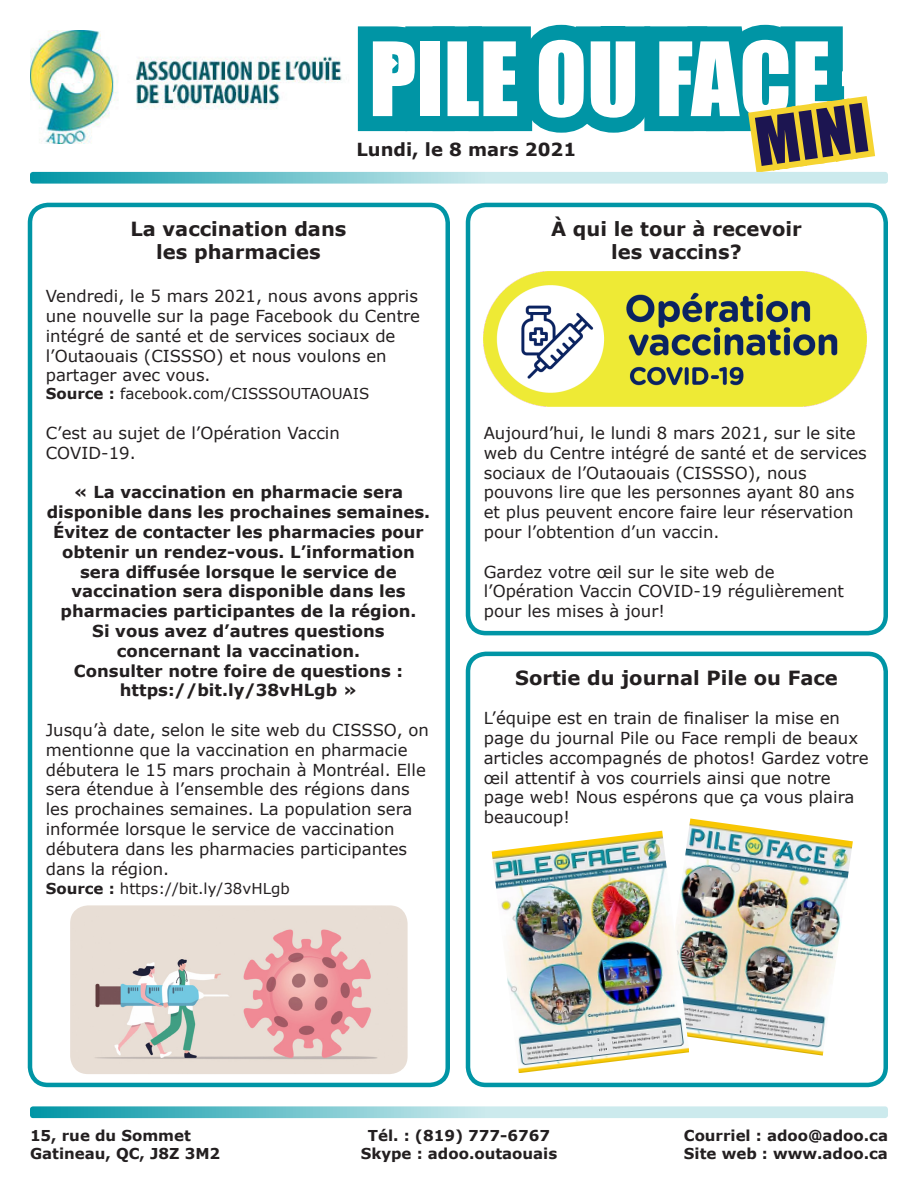
<style>
.page{position:relative;width:918px;height:1188px;background:#fff}
.page>*{position:absolute;margin:0;border:0;box-sizing:border-box;transform-origin:0 0}
.t1{font:94.5px "Impact";color:#fff}
.t2{font:61.5px "Impact";color:#1c1551}
.t3{font:700 19.5px/23.4px "Verdana";color:#231f20;text-align:center}
.t4{font:700 18px "Verdana";color:#231f20}
.t5{font:16.5px/19.8px "Verdana";color:#231f20}
.t6{font:700 16.5px/19.8px "Verdana";color:#231f20;text-align:center}
.t7{font:700 15px/18px "Verdana";color:#231f20;text-align:center}
.t8{font:15px "Verdana";color:#231f20}
.s1{font-weight:700}
</style>
<div class="page">
<svg style="left:30px;top:24px;width:858px;height:201px"></svg>
<svg style="left:30px;top:1106px;width:858px;height:12px;background:#98d4da"></svg>
<div style="left:28px;top:203px;width:422px;height:884px;border:4px solid #0095a5;border-radius:18px"></div>
<div style="left:466px;top:652px;width:422px;height:435px;border:4px solid #0095a5;border-radius:18px"></div>
<div style="left:466px;top:203px;width:422px;height:432px;border:4px solid #0095a5;border-radius:18px"></div>
<img style="left:70px;top:905px;width:338px;height:169px">
<img style="left:484px;top:272px;width:382px;height:135px">
<img style="left:660px;top:819px;width:193px;height:237px">
<img style="left:492px;top:831px;width:197px;height:242px">
<p class="t1" style="left:369px;top:6px;width:463px">PILE OU FACE</p>
<p class="t2" style="left:749px;top:95px;width:114px;rotate:-8deg">MINI</p>
<p class="t4" style="left:356px;top:137px;width:221px">Lundi, le 8 mars 2021</p>
<p class="t3" style="left:131px;top:216px;width:217px">La vaccination dans les pharmacies</p>
<p class="t5" style="left:46px;top:286px;width:376px">Vendredi, le 5 mars 2021, nous avons appris une nouvelle sur la page Facebook du Centre intégré de santé et de services sociaux de l’Outaouais (CISSSO) et nous voulons en partager avec vous.</p>
<p class="t8" style="left:46px;top:384px;width:325px"><span class="s1">Source :</span> facebook.com/CISSSOUTAOUAIS</p>
<p class="t5" style="left:46px;top:423px;width:296px">C’est au sujet de l’Opération Vaccin<br>COVID-19.</p>
<p class="t6" style="left:47px;top:482px;width:385px">« La vaccination en pharmacie sera disponible dans les prochaines semaines.<br>Évitez de contacter les pharmacies pour obtenir un rendez-vous. L’information sera diffusée lorsque le service de vaccination sera disponible dans les pharmacies participantes de la région.</p>
<p class="t6" style="left:92px;top:621px;width:294px">Si vous avez d’autres questions concernant la vaccination.</p>
<p class="t6" style="left:74px;top:660px;width:331px">Consulter notre foire de questions : https://bit.ly/38vHLgb »</p>
<p class="t5" style="left:46px;top:720px;width:385px">Jusqu’à date, selon le site web du CISSSO, on mentionne que la vaccination en pharmacie débutera le 15 mars prochain à Montréal. Elle sera étendue à l’ensemble des régions dans les prochaines semaines. La population sera informée lorsque le service de vaccination débutera dans les pharmacies participantes dans la région.</p>
<p class="t8" style="left:46px;top:879px;width:245px"><span class="s1">Source :</span> https://bit.ly/38vHLgb</p>
<p class="t3" style="left:551px;top:216px;width:252px">À qui le tour à recevoir les vaccins?</p>
<p class="t5" style="left:484px;top:423px;width:385px">Aujourd’hui, le lundi 8 mars 2021, sur le site web du Centre intégré de santé et de services sociaux de l’Outaouais (CISSSO), nous pouvons lire que les personnes ayant 80 ans et plus peuvent encore faire leur réservation pour l’obtention d’un vaccin.</p>
<p class="t5" style="left:484px;top:562px;width:362px">Gardez votre œil sur le site web de l’Opération Vaccin COVID-19 régulièrement pour les mises à jour!</p>
<p class="t3" style="left:515px;top:665px;width:324px">Sortie du journal Pile ou Face</p>
<p class="t5" style="left:484px;top:708px;width:387px">L’équipe est en train de finaliser la mise en page du journal Pile ou Face rempli de beaux articles accompagnés de photos! Gardez votre œil attentif à vos courriels ainsi que notre page web! Nous espérons que ça vous plaira beaucoup!</p>
<p class="t7" style="left:30px;top:1126px;width:162px">15, rue du Sommet</p>
<p class="t7" style="left:30px;top:1144px;width:192px">Gatineau, QC, J8Z 3M2</p>
<p class="t7" style="left:361px;top:1126px;width:198px">Tél. : (819) 777-6767<br>Skype : adoo.outaouais</p>
<p class="t7" style="left:684px;top:1126px;width:206px;text-align:left">Courriel : adoo@adoo.ca<br>Site web : www.adoo.ca</p>
</div>
